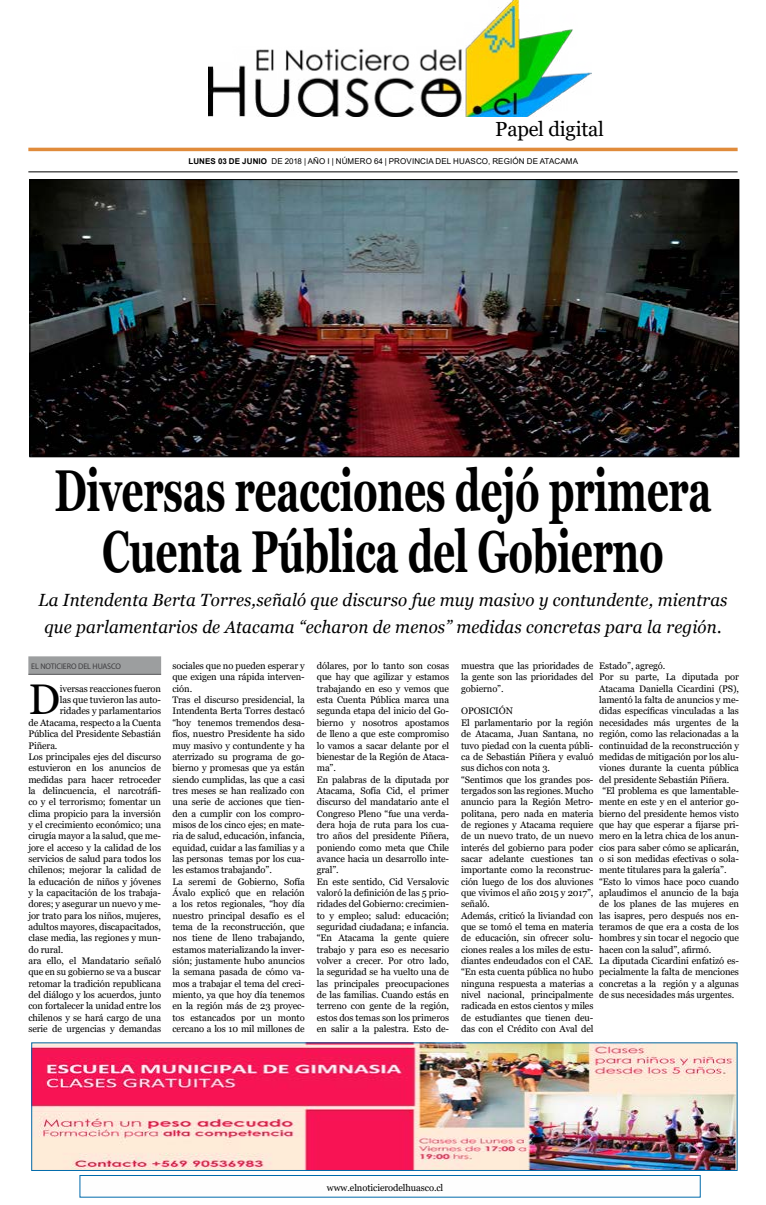
<style>
.page{position:relative;width:766px;height:1205px;background:#fff}
.page>*{position:absolute;margin:0;border:0;box-sizing:border-box;transform-origin:0 0}
.t1{font:700 59px/61px "Georgia";letter-spacing:-.01em;color:#000;text-align:center;scale:.66 1}
.t2{font:42.9px "Georgia";color:#000}
.t3{font:20.4px "Georgia";letter-spacing:-.01em;color:#000}
.t4{font:italic 17.6px/27px "Georgia";letter-spacing:.01em;color:#000;text-align:center;scale:.96 1}
.t5{font:9.5px/11.3px "Georgia";letter-spacing:-.01em;color:#000}
.t6{font:8.2px "Myriad Pro";letter-spacing:-.01em;color:#3e3d40}
.t7{font:8px "Arial";letter-spacing:.015em;color:#000}
.s1{font-weight:700}
</style>
<div class="page">
<div style="left:28px;top:656px;width:133px;height:18px;background:#9c9e9f"></div>
<hr style="left:28px;top:674px;width:133px;height:1px;background:#58585a">
<img style="left:32px;top:181px;width:704px;height:274px">
<hr style="left:28px;top:148px;width:709px;height:3px;background:#e08b3b">
<hr style="left:28px;top:172px;width:709px;height:1px;background:#000">
<img style="left:208px;top:0;width:383px;height:116px">
<div style="left:79px;top:1175px;width:621px;height:22px;border:1px solid #006aab"></div>
<img style="left:33px;top:1044px;width:702px;height:125px">
<div style="left:31px;top:1042px;width:706px;height:129px;border:1px solid #006aab"></div>
<h3 class="t3" style="left:495px;top:117px;width:110px">Papel digital</h3>
<p class="t7" style="left:188px;top:156px;width:391px"><span class="s1">LUNES 03 DE JUNIO</span> DE 2018 | AÑO I | NÚMERO 64 | PROVINCIA DEL HUASCO, REGIÓN DE ATACAMA</p>
<h1 class="t1" style="left:54px;top:460px;width:996px">Diversas reacciones dejó primera<br>Cuenta Pública del Gobierno</h1>
<h3 class="t4" style="left:38px;top:587px;width:719px">La Intendenta Berta Torres,señaló que discurso fue muy masivo y contundente, mientras que parlamentarios de Atacama “echaron de menos” medidas concretas para la región.</h3>
<p class="t5" style="left:172px;top:660px;width:134px">sociales que no pueden esperar y que exigen una rápida interven&shy;ción.<br>Tras el discurso presidencial, la<br>Intendenta Berta Torres destacó “hoy tenemos tremendos desa&shy;fíos, nuestro Presidente ha sido muy masivo y contundente y ha aterrizado su programa de go&shy;bierno y promesas que ya están siendo cumplidas, las que a casi tres meses se han realizado con una serie de acciones que tien&shy;den a cumplir con los compro&shy;misos de los cinco ejes; en mate&shy;ria de salud, educación, infancia, equidad, cuidar a las familias y a las personas temas por los cua&shy;les estamos trabajando”.<br>La seremi de Gobierno, Sofía<br>Ávalo explicó que en relación a los retos regionales, “hoy día nuestro principal desafío es el tema de la reconstrucción, que nos tiene de lleno trabajando, estamos materializando la inver&shy;sión; justamente hubo anuncios la semana pasada de cómo va&shy;mos a trabajar el tema del creci&shy;miento, ya que hoy día tenemos en la región más de 23 proyec&shy;tos estancados por un monto cercano a los 10 mil millones de</p>
<p class="t5" style="left:317px;top:660px;width:134px">dólares, por lo tanto son cosas que hay que agilizar y estamos trabajando en eso y vemos que esta Cuenta Pública marca una segunda etapa del inicio del Go&shy;bierno y nosotros apostamos de lleno a que este compromiso lo vamos a sacar delante por el bienestar de la Región de Ataca&shy;ma”.<br>En palabras de la diputada por<br>Atacama, Sofía Cid, el primer discurso del mandatario ante el<br>Congreso Pleno “fue una verda&shy;dera hoja de ruta para los cua&shy;tro años del presidente Piñera, poniendo como meta que Chile avance hacia un desarrollo inte&shy;gral”.<br>En este sentido, Cid Versalovic valoró la definición de las 5 prio&shy;ridades del Gobierno: crecimien&shy;to y empleo; salud: educación; seguridad ciudadana; e infancia. “En Atacama la gente quiere trabajo y para eso es necesario volver a crecer. Por otro lado, la seguridad se ha vuelto una de las principales preocupaciones de las familias. Cuando estás en terreno con gente de la región, estos dos temas son los primeros en salir a la palestra. Esto de-</p>
<p class="t5" style="left:461px;top:660px;width:134px;text-align:justify">muestra que las prioridades de la gente son las prioridades del gobierno”.</p>
<p class="t5" style="left:599px;top:660px;width:68px">Estado”, agregó.</p>
<p class="t5" style="left:599px;top:672px;width:141px">Por su parte, La diputada por</p>
<p class="t5" style="left:599px;top:683px;width:141px">Atacama Daniella Cicardini (PS),</p>
<p class="t5" style="left:599px;top:694px;width:141px">lamentó la falta de anuncios y me-</p>
<p class="t5" style="left:599px;top:706px;width:141px">didas específicas vinculadas a las</p>
<p class="t5" style="left:599px;top:717px;width:141px">necesidades más urgentes de la</p>
<p class="t5" style="left:599px;top:728px;width:141px">región, como las relacionadas a la</p>
<p class="t5" style="left:599px;top:740px;width:141px">continuidad de la reconstrucción y</p>
<p class="t5" style="left:599px;top:751px;width:141px">medidas de mitigación por los alu-</p>
<p class="t5" style="left:599px;top:762px;width:141px">viones durante la cuenta pública</p>
<p class="t5" style="left:599px;top:774px;width:132px">del presidente Sebastián Piñera.</p>
<p class="t5" style="left:602px;top:785px;width:138px">“El problema es que lamentable-</p>
<p class="t5" style="left:599px;top:796px;width:141px">mente en este y en el anterior go-</p>
<p class="t5" style="left:599px;top:808px;width:141px">bierno del presidente hemos visto</p>
<p class="t5" style="left:599px;top:819px;width:141px">que hay que esperar a fijarse pri-</p>
<p class="t5" style="left:599px;top:830px;width:141px">mero en la letra chica de los anun-</p>
<p class="t5" style="left:599px;top:842px;width:141px">cios para saber cómo se aplicarán,</p>
<p class="t5" style="left:599px;top:853px;width:141px">o si son medidas efectivas o sola-</p>
<p class="t5" style="left:599px;top:864px;width:129px">mente titulares para la galería”.</p>
<p class="t5" style="left:599px;top:876px;width:141px">“Esto lo vimos hace poco cuando</p>
<p class="t5" style="left:599px;top:887px;width:141px">aplaudimos el anuncio de la baja</p>
<p class="t5" style="left:599px;top:898px;width:141px">de los planes de las mujeres en</p>
<p class="t5" style="left:599px;top:910px;width:141px">las isapres, pero después nos en-</p>
<p class="t5" style="left:599px;top:921px;width:141px">teramos de que era a costa de los</p>
<p class="t5" style="left:599px;top:932px;width:141px">hombres y sin tocar el negocio que</p>
<p class="t5" style="left:599px;top:944px;width:114px">hacen con la salud”, afirmó.</p>
<p class="t5" style="left:599px;top:955px;width:141px">La diputada Cicardini enfatizó es-</p>
<p class="t5" style="left:599px;top:966px;width:141px">pecialmente la falta de menciones</p>
<p class="t5" style="left:599px;top:978px;width:141px">concretas a la región y a algunas</p>
<p class="t5" style="left:599px;top:989px;width:136px">de sus necesidades más urgentes.</p>
<p class="t6" style="left:31px;top:661px;width:91px">EL NOTICIERO DEL HUASCO</p>
<h2 class="t2" style="left:28px;top:674px;width:33px">D</h2>
<p class="t5" style="left:60px;top:683px;width:103px">iversas reacciones fueron</p>
<p class="t5" style="left:60px;top:694px;width:103px">las que tuvieron las auto-</p>
<p class="t5" style="left:60px;top:706px;width:103px">ridades y parlamentarios</p>
<p class="t5" style="left:28px;top:717px;width:134px">de Atacama, respecto a la Cuenta</p>
<p class="t5" style="left:28px;top:728px;width:134px">Pública del Presidente Sebastián</p>
<p class="t5" style="left:28px;top:740px;width:31px">Piñera.</p>
<p class="t5" style="left:28px;top:751px;width:134px">Los principales ejes del discurso</p>
<p class="t5" style="left:28px;top:762px;width:134px">estuvieron en los anuncios de</p>
<p class="t5" style="left:28px;top:774px;width:134px">medidas para hacer retroceder</p>
<p class="t5" style="left:28px;top:785px;width:134px">la delincuencia, el narcotráfi-</p>
<p class="t5" style="left:28px;top:796px;width:134px">co y el terrorismo; fomentar un</p>
<p class="t5" style="left:28px;top:808px;width:134px">clima propicio para la inversión</p>
<p class="t5" style="left:28px;top:819px;width:134px">y el crecimiento económico; una</p>
<p class="t5" style="left:28px;top:830px;width:134px">cirugía mayor a la salud, que me-</p>
<p class="t5" style="left:28px;top:842px;width:134px">jore el acceso y la calidad de los</p>
<p class="t5" style="left:28px;top:853px;width:134px">servicios de salud para todos los</p>
<p class="t5" style="left:28px;top:864px;width:134px">chilenos; mejorar la calidad de</p>
<p class="t5" style="left:28px;top:876px;width:134px">la educación de niños y jóvenes</p>
<p class="t5" style="left:28px;top:887px;width:134px">y la capacitación de los trabaja-</p>
<p class="t5" style="left:28px;top:898px;width:134px">dores; y asegurar un nuevo y me-</p>
<p class="t5" style="left:28px;top:910px;width:134px">jor trato para los niños, mujeres,</p>
<p class="t5" style="left:28px;top:921px;width:134px">adultos mayores, discapacitados,</p>
<p class="t5" style="left:28px;top:932px;width:134px">clase media, las regiones y mun-</p>
<p class="t5" style="left:28px;top:944px;width:37px">do rural.</p>
<p class="t5" style="left:28px;top:955px;width:134px">ara ello, el Mandatario señaló</p>
<p class="t5" style="left:28px;top:966px;width:134px">que en su gobierno se va a buscar</p>
<p class="t5" style="left:28px;top:978px;width:134px">retomar la tradición republicana</p>
<p class="t5" style="left:28px;top:989px;width:134px">del diálogo y los acuerdos, junto</p>
<p class="t5" style="left:28px;top:1000px;width:134px">con fortalecer la unidad entre los</p>
<p class="t5" style="left:28px;top:1012px;width:134px">chilenos y se hará cargo de una</p>
<p class="t5" style="left:28px;top:1023px;width:134px">serie de urgencias y demandas</p>
<p class="t5" style="left:461px;top:706px;width:134px">OPOSICIÓN<br>El parlamentario por la región de Atacama, Juan Santana, no tuvo piedad con la cuenta públi&shy;ca de Sebastián Piñera y evaluó sus dichos con nota 3. “Sentimos que los grandes pos&shy;tergados son las regiones. Mucho anuncio para la Región Metro&shy;politana, pero nada en materia de regiones y Atacama requiere de un nuevo trato, de un nuevo interés del gobierno para poder sacar adelante cuestiones tan importante como la reconstruc&shy;ción luego de los dos aluviones que vivimos el año 2015 y 2017”, señaló.<br>Además, criticó la liviandad con que se tomó el tema en materia de educación, sin ofrecer solu&shy;ciones reales a los miles de estu&shy;diantes endeudados con el CAE. “En esta cuenta pública no hubo ninguna respuesta a materias a nivel nacional, principalmente radicada en estos cientos y miles de estudiantes que tienen deu&shy;das con el Crédito con Aval del</p>
<p class="t5" style="left:327px;top:1182px;width:118px">www.elnoticierodelhuasco.cl</p>
</div>
